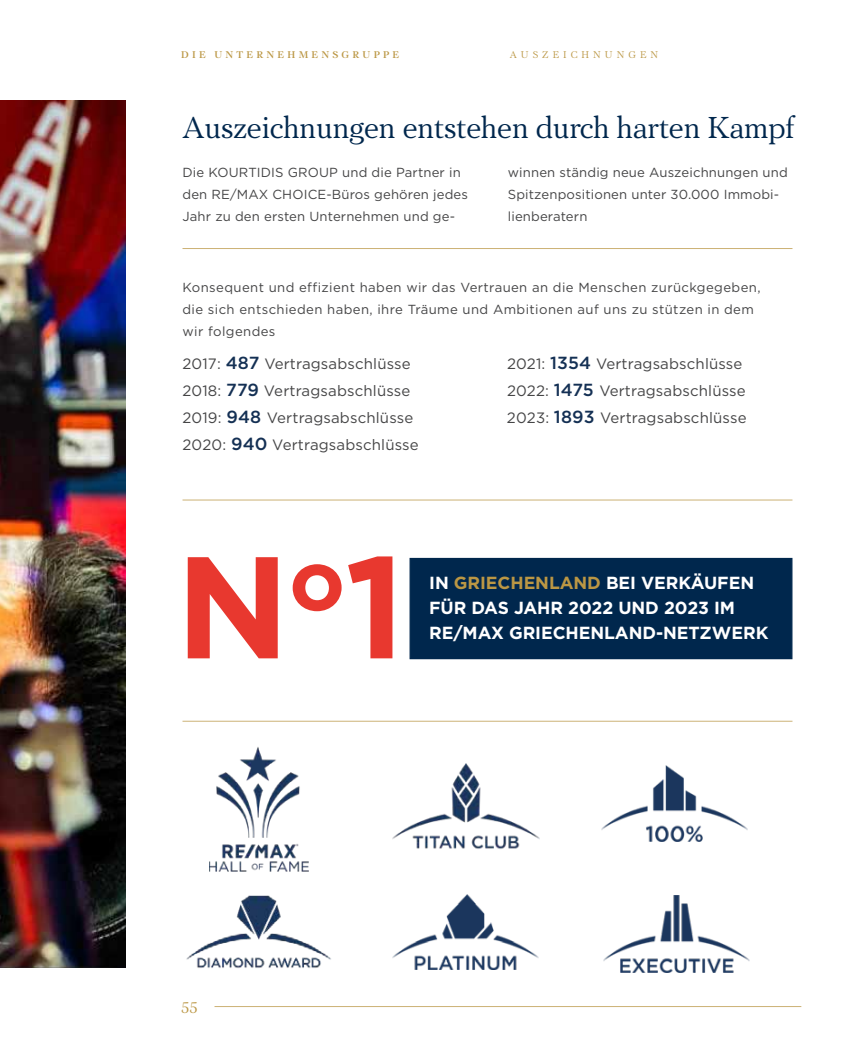
<style>
.page{position:relative;width:851px;height:1063px;background:#fff}
.page>*{position:absolute;margin:0;border:0;box-sizing:border-box;transform-origin:0 0}
.t1{font:700 144.5px "Gotham";color:#e8382f}
.t2{font:700 84.25px "Gotham";color:#e8382f}
.t3{font:31.25px "PF Regal Text Pro Regular A";color:#00274d}
.t4{font:700 17.5px/25px "Gotham";letter-spacing:-.005em;color:#fff}
.t5{font:16.25px "PF Regal Text Pro Regular A";color:#bb9744}
.t6{font:15px/26.9px "Gotham";letter-spacing:.01em;color:#454546}
.t7{font:13.12px/21.9px "Gotham";letter-spacing:.01em;color:#454546}
.t8{font:13.12px/21.9px "Gotham";letter-spacing:.03em;color:#454546}
.t9{font:500 10px "PF Regal Text Pro";letter-spacing:.32em;color:#bb9744}
.t10{font:10px "PF Regal Text Pro Regular A";letter-spacing:.4em;color:#bb9744}
.s1{font-weight:500;font-size:17.5px;color:#143054}
.s2{font-size:144.5px}
.s3{color:#bb9744}
</style>
<div class="page">
<hr style="left:214px;top:1006px;width:587px;height:1px;background:#c6a865">
<div style="left:409px;top:558px;width:383px;height:101px;background:#00274d"></div>
<img style="left:0;top:101px;width:126px;height:867px">
<img style="left:601px;top:765px;width:146px;height:76px">
<img style="left:603px;top:895px;width:146px;height:77px">
<img style="left:209px;top:747px;width:100px;height:125px">
<img style="left:392px;top:895px;width:146px;height:75px">
<img style="left:186px;top:895px;width:145px;height:73px">
<hr style="left:182px;top:248px;width:610px;height:1px;background:#c6a865">
<hr style="left:182px;top:500px;width:610px;height:1px;background:#c6a865">
<hr style="left:182px;top:721px;width:610px;height:1px;background:#c6a865">
<img style="left:392px;top:763px;width:147px;height:86px">
<p class="t9" style="left:181px;top:48px;width:220px">DIE UNTERNEHMENSGRUPPE</p>
<p class="t10" style="left:509px;top:48px;width:150px">AUSZEICHNUNGEN</p>
<h3 class="t3" style="left:182px;top:109px;width:614px">Auszeichnungen entstehen durch harten Kampf</h3>
<p class="t7" style="left:182px;top:161px;width:287px">Die KOURTIDIS GROUP und die Partner in den RE/MAX CHOICE-Büros gehören jedes<br>Jahr zu den ersten Unternehmen und ge-</p>
<p class="t7" style="left:508px;top:161px;width:281px">winnen ständig neue Auszeichnungen und<br>Spitzenpositionen unter 30.000 Immobi&shy;lienberatern</p>
<p class="t8" style="left:182px;top:277px;width:579px">Konsequent und effizient haben wir das Vertrauen an die Menschen zurückgegeben, die sich entschieden haben, ihre Träume und Ambitionen auf uns zu stützen in dem wir folgendes</p>
<p class="t6" style="left:182px;top:350px;width:238px">2017: <span class="s1">487</span> Vertragsabschlüsse<br>2018: <span class="s1">779</span> Vertragsabschlüsse<br>2019: <span class="s1">948</span> Vertragsabschlüsse<br>2020: <span class="s1">940</span> Vertragsabschlüsse</p>
<p class="t6" style="left:507px;top:350px;width:241px">2021: <span class="s1">1354</span> Vertragsabschlüsse<br>2022: <span class="s1">1475</span> Vertragsabschlüsse<br>2023: <span class="s1">1893</span> Vertragsabschlüsse</p>
<h1 class="t1" style="left:175px;top:511px;width:116px">Ν</h1>
<h2 class="t2" style="left:289px;top:525px;width:118px">ο<span class="s2">1</span></h2>
<p class="t4" style="left:429px;top:570px;width:326px">IN <span class="s3">GRIECHENLAND</span> BEI VERKÄUFEN<br>FÜR DAS JAHR 2022 UND 2023 IM</p>
<p class="t4" style="left:429px;top:620px;width:340px">RE/MAX GRIECHENLAND-NETZWERK</p>
<p class="t5" style="left:181px;top:998px;width:18px">55</p>
</div>
